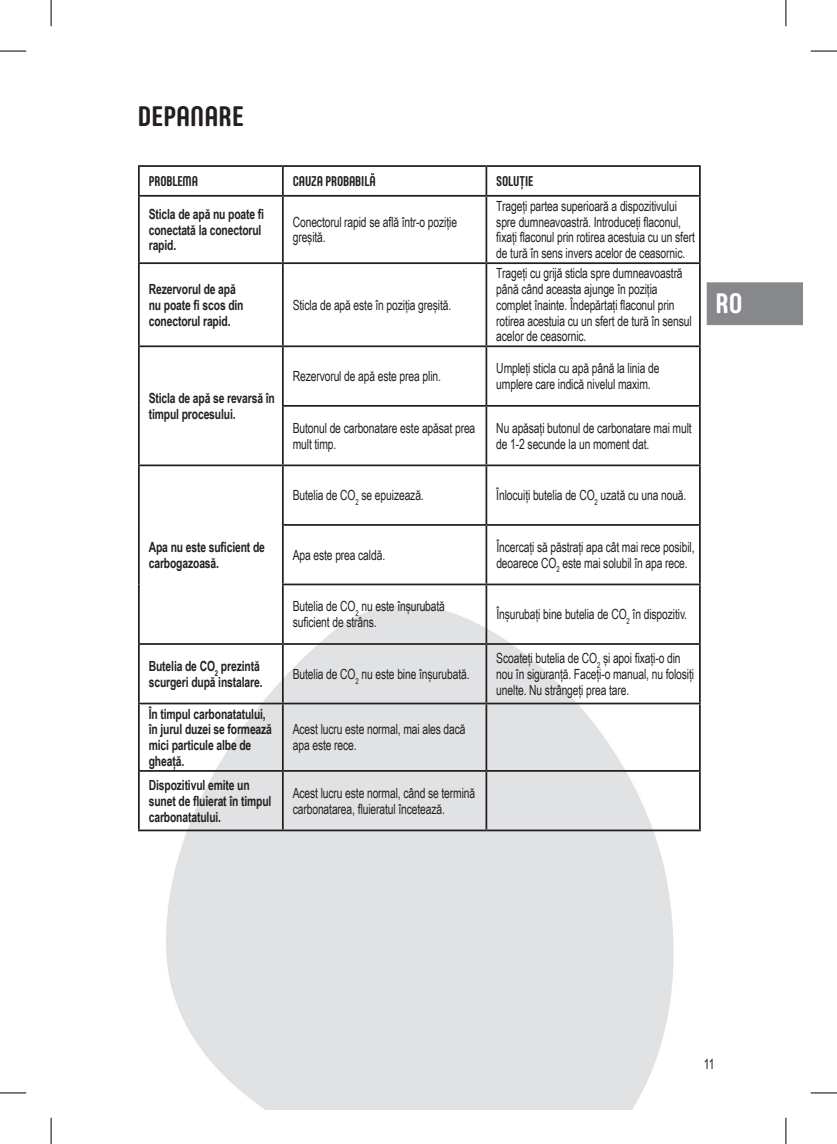
<style>
.page{position:relative;width:837px;height:1144px;background:#fff}
.page>*{position:absolute;margin:0;border:0;box-sizing:border-box;transform-origin:0 0}
.t1{font:700 condensed 28px "Core Mellow";color:#231f20}
.t2{font:700 condensed 28px "Core Mellow";color:#fff}
.t3{font:14px/15.8px "Arial Narrow";letter-spacing:-.01em;color:#231f20;scale:.9 1}
.t4{font:700 14px/15.8px "Arial Narrow";letter-spacing:-.01em;color:#231f20;scale:.9 1}
.t5{font:700 condensed 14px "Core Mellow";letter-spacing:-.01em;color:#231f20;scale:.9 1}
</style>
<div class="page">
<img style="left:138px;top:165px;width:664px;height:944px">
<hr style="left:138px;top:165px;width:145px;height:2px;background:#231f20">
<hr style="left:138px;top:167px;width:2px;height:28px;background:#231f20">
<hr style="left:283px;top:165px;width:203px;height:2px;background:#231f20">
<svg style="left:282px;top:167px;width:1px;height:28px"></svg>
<hr style="left:486px;top:165px;width:214px;height:2px;background:#231f20">
<hr style="left:485px;top:167px;width:2px;height:28px;background:#231f20">
<hr style="left:698px;top:167px;width:2px;height:28px;background:#231f20">
<hr style="left:138px;top:195px;width:145px;height:2px;background:#231f20">
<hr style="left:138px;top:197px;width:2px;height:65px;background:#231f20">
<hr style="left:283px;top:195px;width:203px;height:2px;background:#231f20">
<hr style="left:282px;top:197px;width:1px;height:65px;background:#231f20">
<hr style="left:486px;top:195px;width:214px;height:2px;background:#231f20">
<hr style="left:485px;top:197px;width:2px;height:65px;background:#231f20">
<hr style="left:698px;top:197px;width:2px;height:65px;background:#231f20">
<hr style="left:138px;top:262px;width:145px;height:2px;background:#231f20">
<hr style="left:138px;top:264px;width:2px;height:81px;background:#231f20">
<hr style="left:283px;top:262px;width:203px;height:2px;background:#231f20">
<hr style="left:282px;top:264px;width:1px;height:81px;background:#231f20">
<hr style="left:486px;top:262px;width:214px;height:2px;background:#231f20">
<hr style="left:485px;top:264px;width:2px;height:81px;background:#231f20">
<hr style="left:698px;top:264px;width:2px;height:81px;background:#231f20">
<hr style="left:138px;top:345px;width:145px;height:2px;background:#231f20">
<hr style="left:138px;top:347px;width:2px;height:59px;background:#231f20">
<hr style="left:283px;top:345px;width:203px;height:2px;background:#231f20">
<hr style="left:282px;top:347px;width:1px;height:58px;background:#231f20">
<hr style="left:486px;top:345px;width:214px;height:2px;background:#231f20">
<hr style="left:485px;top:347px;width:2px;height:58px;background:#231f20">
<hr style="left:698px;top:347px;width:2px;height:58px;background:#231f20">
<hr style="left:138px;top:406px;width:2px;height:58px;background:#231f20">
<hr style="left:282px;top:405px;width:204px;height:2px;background:#231f20">
<hr style="left:282px;top:407px;width:1px;height:57px;background:#231f20">
<hr style="left:486px;top:405px;width:214px;height:2px;background:#231f20">
<hr style="left:485px;top:407px;width:2px;height:57px;background:#231f20">
<hr style="left:698px;top:407px;width:2px;height:57px;background:#231f20">
<hr style="left:138px;top:464px;width:145px;height:2px;background:#231f20">
<hr style="left:138px;top:466px;width:2px;height:59px;background:#231f20">
<hr style="left:283px;top:464px;width:203px;height:2px;background:#231f20">
<hr style="left:282px;top:466px;width:1px;height:58px;background:#231f20">
<hr style="left:486px;top:464px;width:214px;height:2px;background:#231f20">
<hr style="left:485px;top:466px;width:2px;height:58px;background:#231f20">
<hr style="left:698px;top:466px;width:2px;height:58px;background:#231f20">
<hr style="left:138px;top:525px;width:2px;height:59px;background:#231f20">
<hr style="left:282px;top:524px;width:204px;height:2px;background:#231f20">
<hr style="left:282px;top:526px;width:1px;height:57px;background:#231f20">
<hr style="left:486px;top:524px;width:214px;height:2px;background:#231f20">
<hr style="left:485px;top:526px;width:2px;height:57px;background:#231f20">
<hr style="left:698px;top:526px;width:2px;height:57px;background:#231f20">
<hr style="left:138px;top:584px;width:2px;height:59px;background:#231f20">
<hr style="left:282px;top:583px;width:204px;height:2px;background:#231f20">
<hr style="left:282px;top:585px;width:1px;height:58px;background:#231f20">
<hr style="left:486px;top:583px;width:214px;height:2px;background:#231f20">
<hr style="left:485px;top:585px;width:2px;height:58px;background:#231f20">
<hr style="left:698px;top:585px;width:2px;height:58px;background:#231f20">
<hr style="left:138px;top:643px;width:145px;height:2px;background:#231f20">
<hr style="left:138px;top:645px;width:2px;height:58px;background:#231f20">
<hr style="left:283px;top:643px;width:203px;height:2px;background:#231f20">
<hr style="left:282px;top:645px;width:1px;height:58px;background:#231f20">
<hr style="left:486px;top:643px;width:214px;height:2px;background:#231f20">
<hr style="left:485px;top:645px;width:2px;height:58px;background:#231f20">
<hr style="left:698px;top:645px;width:2px;height:58px;background:#231f20">
<hr style="left:138px;top:703px;width:145px;height:1px;background:#231f20">
<hr style="left:138px;top:704px;width:2px;height:66px;background:#231f20">
<hr style="left:283px;top:703px;width:203px;height:1px;background:#231f20">
<hr style="left:282px;top:704px;width:1px;height:66px;background:#231f20">
<hr style="left:486px;top:703px;width:214px;height:1px;background:#231f20">
<hr style="left:485px;top:704px;width:2px;height:66px;background:#231f20">
<hr style="left:698px;top:704px;width:2px;height:66px;background:#231f20">
<hr style="left:138px;top:770px;width:145px;height:2px;background:#231f20">
<hr style="left:138px;top:772px;width:2px;height:57px;background:#231f20">
<hr style="left:283px;top:770px;width:203px;height:2px;background:#231f20">
<hr style="left:282px;top:772px;width:1px;height:57px;background:#231f20">
<hr style="left:486px;top:770px;width:214px;height:2px;background:#231f20">
<hr style="left:485px;top:772px;width:2px;height:57px;background:#231f20">
<hr style="left:698px;top:772px;width:2px;height:57px;background:#231f20">
<hr style="left:138px;top:829px;width:145px;height:2px;background:#231f20">
<hr style="left:283px;top:829px;width:203px;height:2px;background:#231f20">
<hr style="left:486px;top:829px;width:214px;height:2px;background:#231f20">
<div style="left:703px;top:1059px;width:82px;height:24px;background:#fff"></div>
<svg style="left:0;top:51px;width:26px;height:1px"></svg>
<svg style="left:810px;top:51px;width:26px;height:1px"></svg>
<svg style="left:0;top:1092px;width:26px;height:1px"></svg>
<svg style="left:810px;top:1092px;width:26px;height:1px"></svg>
<svg style="left:51px;top:0;width:1px;height:26px"></svg>
<svg style="left:51px;top:1118px;width:1px;height:26px"></svg>
<svg style="left:785px;top:0;width:1px;height:26px"></svg>
<svg style="left:785px;top:1118px;width:1px;height:26px"></svg>
<h1 class="t1" style="left:138px;top:95px;width:107px">DEPANARE</h1>
<p class="t5" style="left:149px;top:171px;width:56px">PROBLEMA</p>
<p class="t5" style="left:293px;top:171px;width:94px">CAUZA PROBABILĂ</p>
<p class="t5" style="left:496px;top:171px;width:43px">SOLUȚIE</p>
<p class="t4" style="left:149px;top:205px;width:130px">Sticla de apă nu poate fi conectată la conectorul rapid.</p>
<p class="t3" style="left:293px;top:213px;width:184px">Conectorul rapid se află într-o poziție greșită.</p>
<p class="t3" style="left:496px;top:198px;width:222px">Trageți partea superioară a dispozitivului spre dumneavoastră. Introduceți flaconul, fixați flaconul prin rotirea acestuia cu un sfert de tură în sens invers acelor de ceasornic.</p>
<p class="t4" style="left:149px;top:281px;width:107px">Rezervorul de apă nu poate fi scos din conectorul rapid.</p>
<p class="t4" style="left:149px;top:390px;width:141px">Sticla de apă se revarsă în timpul procesului.</p>
<p class="t4" style="left:149px;top:538px;width:130px">Apa nu este suficient de carbogazoasă.</p>
<p class="t3" style="left:293px;top:296px;width:178px">Sticla de apă este în poziția greșită.</p>
<p class="t3" style="left:496px;top:265px;width:219px">Trageți cu grijă sticla spre dumneavoastră până când aceasta ajunge în poziția complet înainte. Îndepărtați flaconul prin rotirea acestuia cu un sfert de tură în sensul acelor de ceasornic.</p>
<p class="t3" style="left:293px;top:368px;width:166px">Rezervorul de apă este prea plin.</p>
<p class="t3" style="left:496px;top:360px;width:183px">Umpleți sticla cu apă până la linia de umplere care indică nivelul maxim.</p>
<p class="t3" style="left:293px;top:419px;width:204px">Butonul de carbonatare este apăsat prea mult timp.</p>
<p class="t3" style="left:496px;top:419px;width:218px">Nu apăsați butonul de carbonatare mai mult de 1-2 secunde la un moment dat.</p>
<p class="t3" style="left:293px;top:487px;width:147px">Butelia de CO<sub>2</sub> se epuizează.</p>
<p class="t3" style="left:496px;top:487px;width:213px">Înlocuiți butelia de CO<sub>2</sub> uzată cu una nouă.</p>
<p class="t3" style="left:293px;top:546px;width:104px">Apa este prea caldă.</p>
<p class="t3" style="left:496px;top:539px;width:222px">Încercați să păstrați apa cât mai rece posibil, deoarece CO<sub>2</sub> este mai solubil în apa rece.</p>
<p class="t3" style="left:293px;top:598px;width:171px">Butelia de CO<sub>2</sub> nu este înșurubată suficient de strâns.</p>
<p class="t3" style="left:496px;top:606px;width:213px">Înșurubați bine butelia de CO<sub>2</sub> în dispozitiv.</p>
<p class="t4" style="left:149px;top:657px;width:128px">Butelia de CO<sub>2</sub> prezintă scurgeri după instalare.</p>
<p class="t3" style="left:293px;top:665px;width:198px">Butelia de CO<sub>2</sub> nu este bine înșurubată.</p>
<p class="t4" style="left:149px;top:705px;width:138px">În timpul carbonatatului, în jurul duzei se formează mici particule albe de gheață.</p>
<p class="t3" style="left:293px;top:721px;width:193px">Acest lucru este normal, mai ales dacă apa este rece.</p>
<p class="t4" style="left:149px;top:776px;width:138px">Dispozitivul emite un sunet de fluierat în timpul carbonatatului.</p>
<p class="t3" style="left:293px;top:784px;width:204px">Acest lucru este normal, când se termină carbonatarea, fluieratul încetează.</p>
<p class="t3" style="left:496px;top:650px;width:221px">Scoateți butelia de CO<sub>2</sub> și apoi fixați-o din nou în siguranță. Faceți-o manual, nu folosiți unelte. Nu strângeți prea tare.</p>
<h1 class="t2" style="left:715px;top:282px;width:29px">RO</h1>
<p class="t3" style="left:703px;top:1055px;width:13px">11</p>
</div>
